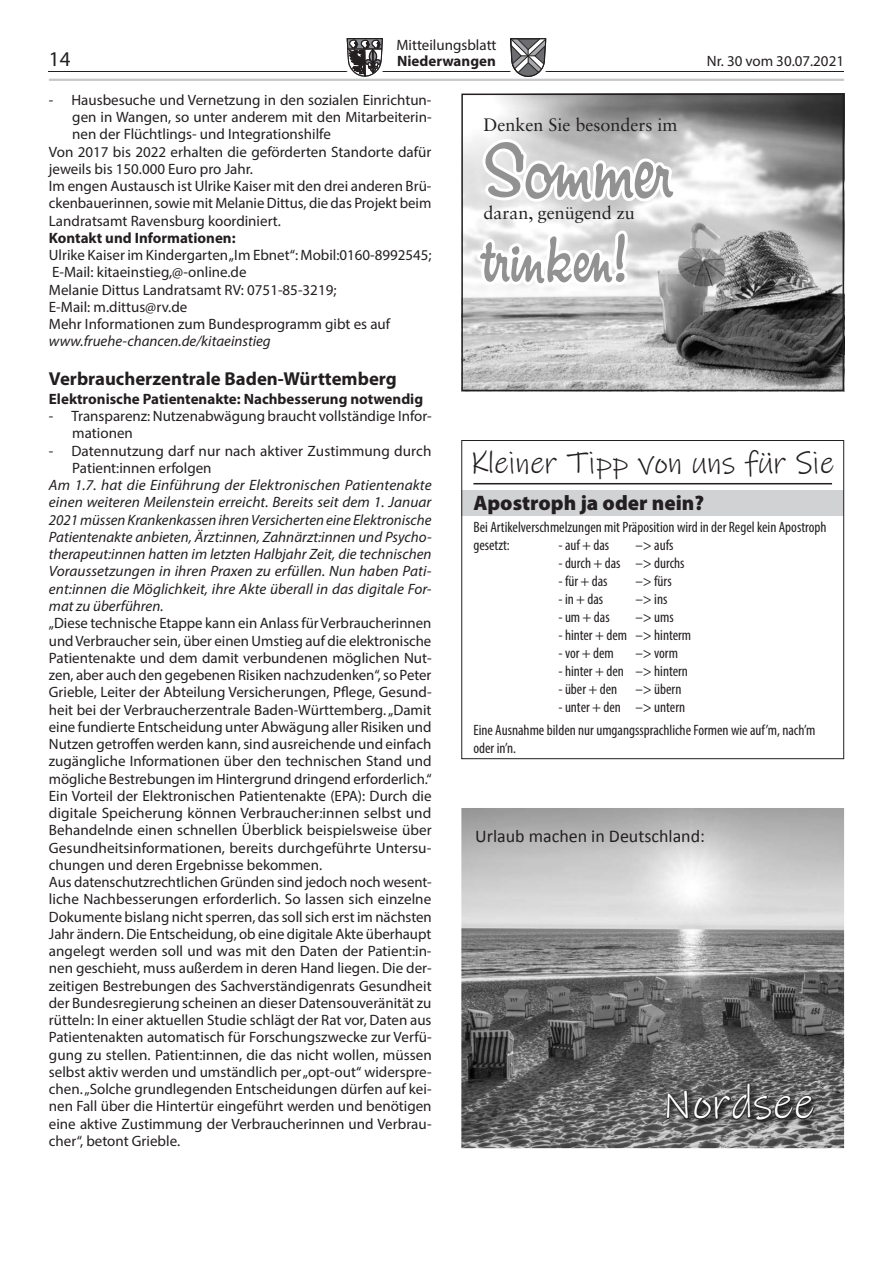
<style>
.page{position:relative;width:893px;height:1263px;background:#fff}
.page>*{position:absolute;margin:0;border:0;box-sizing:border-box;transform-origin:0 0}
.t1{font:79.5px "Montauk Pro";color:#929292}
.t2{font:67.5px "Montauk Pro";color:#929292}
.t3{font:45.3px "Ink Free";color:#fff}
.t4{font:31.5px "Ink Free";color:#231f20}
.t5{font:900 21px "Myriad Pro";color:#231f20}
.t6{font:21px "Myriad Pro";color:#231f20}
.t7{font:700 18.75px "Myriad Pro";color:#231f20}
.t8{font:18px "Sabon LT Std";color:#231f20}
.t9{font:18px "Calibri";color:#231f20}
.t10{font:15px/17.2px "Myriad Pro";color:#231f20}
.t11{font:italic 15px/17.2px "Myriad Pro";color:#231f20;text-align:justify}
.t12{font:condensed 15px/18px "Myriad Pro";color:#231f20}
.t13{font:700 15px "Myriad Pro";color:#231f20}
</style>
<div class="page">
<hr style="left:49px;top:71px;width:795px;height:1px;background:#231f20">
<svg style="left:347px;top:38px;width:36px;height:39px"></svg>
<svg style="left:510px;top:38px;width:36px;height:39px"></svg>
<hr style="left:49px;top:79px;width:795px;height:2px;background:#c7c8ca">
<img style="left:464px;top:97px;width:377px;height:291px">
<div style="left:461px;top:94px;width:383px;height:297px;border:2px solid #231f20"></div>
<svg style="left:474px;top:94px;width:205px;height:297px"></svg>
<div style="left:461px;top:490px;width:383px;height:26px;background:#d1d2d4"></div>
<div style="left:461px;top:440px;width:383px;height:319px;border:1px solid #231f20"></div>
<hr style="left:473px;top:483px;width:359px;height:1px;background:#231f20">
<img style="left:461px;top:808px;width:383px;height:340px">
<img style="left:664px;top:1082px;width:158px;height:46px">
<svg style="left:666px;top:1069px;width:149px;height:79px;background:#656565"></svg>
<p class="t10" style="left:396px;top:36px;width:102px">Mitteilungsblatt</p>
<h3 class="t6" style="left:49px;top:46px;width:23px">14</h3>
<p class="t13" style="left:397px;top:51px;width:100px">Niederwangen</p>
<p class="t10" style="left:707px;top:52px;width:139px">Nr. 30 vom 30.07.2021</p>
<p class="t10" style="left:49px;top:91px;width:384px">- Hausbesuche und Vernetzung in den sozialen Einrichtun-</p>
<p class="t10" style="left:72px;top:108px;width:361px">gen in Wangen, so unter anderem mit den Mitarbeiterin-</p>
<p class="t10" style="left:72px;top:125px;width:260px">nen der Flüchtlings- und Integrationshilfe</p>
<p class="t10" style="left:49px;top:143px;width:384px">Von 2017 bis 2022 erhalten die geförderten Standorte dafür</p>
<p class="t10" style="left:49px;top:160px;width:206px">jeweils bis 150.000 Euro pro Jahr.</p>
<p class="t10" style="left:49px;top:177px;width:384px">Im engen Austausch ist Ulrike Kaiser mit den drei anderen Brü-</p>
<p class="t10" style="left:49px;top:194px;width:384px">ckenbauerinnen, sowie mit Melanie Dittus, die das Projekt beim</p>
<p class="t10" style="left:49px;top:212px;width:234px">Landratsamt Ravensburg koordiniert.</p>
<p class="t13" style="left:49px;top:228px;width:188px">Kontakt und Informationen:</p>
<p class="t10" style="left:49px;top:246px;width:384px">Ulrike Kaiser im Kindergarten „Im Ebnet“: Mobil:0160-8992545; E-Mail: kitaeinstieg,@-online.de<br>Melanie Dittus Landratsamt RV: 0751-85-3219;<br>E-Mail: m.dittus@rv.de<br>Mehr Informationen zum Bundesprogramm gibt es auf</p>
<p class="t11" style="left:49px;top:332px;width:223px">www.fruehe-chancen.de/kitaeinstieg</p>
<p class="t7" style="left:49px;top:366px;width:349px">Verbraucherzentrale Baden-Württemberg</p>
<p class="t13" style="left:49px;top:389px;width:376px">Elektronische Patientenakte: Nachbesserung notwendig</p>
<p class="t10" style="left:72px;top:407px;width:361px;text-indent:-23px">- Transparenz: Nutzenabwägung braucht vollständige Infor&shy;mationen</p>
<p class="t10" style="left:72px;top:442px;width:361px;text-indent:-23px">- Datennutzung darf nur nach aktiver Zustimmung durch<br>Patient:innen erfolgen</p>
<p class="t11" style="left:49px;top:476px;width:384px">Am 1.7. hat die Einführung der Elektronischen Patientenakte einen weiteren Meilenstein erreicht. Bereits seit dem 1. Januar 2021 müssen Krankenkassen ihren Versicherten eine Elektronische Patientenakte anbieten, Ärzt:innen, Zahnärzt:innen und Psycho&shy;therapeut:innen hatten im letzten Halbjahr Zeit, die technischen Voraussetzungen in ihren Praxen zu erfüllen. Nun haben Pati&shy;ent:innen die Möglichkeit, ihre Akte überall in das digitale For&shy;mat zu überführen.</p>
<p class="t10" style="left:49px;top:614px;width:384px">„Diese technische Etappe kann ein Anlass für Verbraucherinnen und Verbraucher sein, über einen Umstieg auf die elektronische Patientenakte und dem damit verbundenen möglichen Nut&shy;zen, aber auch den gegebenen Risiken nachzudenken“, so Peter Grieble, Leiter der Abteilung Versicherungen, Pflege, Gesund&shy;heit bei der Verbraucherzentrale Baden-Württemberg. „Damit eine fundierte Entscheidung unter Abwägung aller Risiken und Nutzen getroffen werden kann, sind ausreichende und einfach zugängliche Informationen über den technischen Stand und mögliche Bestrebungen im Hintergrund dringend erforderlich.“ Ein Vorteil der Elektronischen Patientenakte (EPA): Durch die digitale Speicherung können Verbraucher:innen selbst und Behandelnde einen schnellen Überblick beispielsweise über Gesundheitsinformationen, bereits durchgeführte Untersu&shy;chungen und deren Ergebnisse bekommen.<br>Aus datenschutzrechtlichen Gründen sind jedoch noch wesent&shy;liche Nachbesserungen erforderlich. So lassen sich einzelne Dokumente bislang nicht sperren, das soll sich erst im nächsten Jahr ändern. Die Entscheidung, ob eine digitale Akte überhaupt angelegt werden soll und was mit den Daten der Patient:in&shy;nen geschieht, muss außerdem in deren Hand liegen. Die der&shy;zeitigen Bestrebungen des Sachverständigenrats Gesundheit der Bundesregierung scheinen an dieser Datensouveränität zu rütteln: In einer aktuellen Studie schlägt der Rat vor, Daten aus Patientenakten automatisch für Forschungszwecke zur Verfü&shy;gung zu stellen. Patient:innen, die das nicht wollen, müssen selbst aktiv werden und umständlich per „opt-out“ widerspre&shy;chen. „Solche grundlegenden Entscheidungen dürfen auf kei&shy;nen Fall über die Hintertür eingeführt werden und benötigen eine aktive Zustimmung der Verbraucherinnen und Verbrau&shy;cher“, betont Grieble.</p>
<p class="t8" style="left:483px;top:114px;width:196px">Denken Sie besonders im</p>
<h1 class="t1" style="left:483px;top:123px;width:192px">Sommer</h1>
<p class="t8" style="left:483px;top:202px;width:153px">daran, genügend zu</p>
<h2 class="t2" style="left:483px;top:219px;width:145px">trinken!</h2>
<h3 class="t4" style="left:470px;top:445px;width:366px">Kleiner Tipp von uns für Sie</h3>
<h3 class="t5" style="left:473px;top:489px;width:232px">Apostroph ja oder nein?</h3>
<p class="t12" style="left:473px;top:518px;width:355px">Bei Artikelverschmelzungen mit Präposition wird in der Regel kein Apostroph gesetzt:</p>
<p class="t12" style="left:558px;top:536px;width:52px">- auf + das</p>
<p class="t12" style="left:635px;top:536px;width:39px">–&gt; aufs</p>
<p class="t12" style="left:558px;top:554px;width:128px">- durch + das –&gt; durchs</p>
<p class="t12" style="left:558px;top:572px;width:51px">- für + das</p>
<p class="t12" style="left:635px;top:572px;width:38px">–&gt; fürs</p>
<p class="t12" style="left:558px;top:590px;width:46px">- in + das</p>
<p class="t12" style="left:635px;top:590px;width:33px">–&gt; ins</p>
<p class="t12" style="left:558px;top:608px;width:53px">- um + das</p>
<p class="t12" style="left:635px;top:608px;width:40px">–&gt; ums</p>
<p class="t12" style="left:558px;top:626px;width:134px">- hinter + dem –&gt; hinterm</p>
<p class="t12" style="left:558px;top:644px;width:57px">- vor + dem</p>
<p class="t12" style="left:635px;top:644px;width:44px">–&gt; vorm</p>
<p class="t12" style="left:558px;top:662px;width:131px">- hinter + den –&gt; hintern</p>
<p class="t12" style="left:558px;top:680px;width:124px">- über + den –&gt; übern</p>
<p class="t12" style="left:473px;top:696px;width:343px;line-height:22.2px;text-indent:85px">- unter + den –&gt; untern<br>Eine Ausnahme bilden nur umgangssprachliche Formen wie auf’m, nach’m</p>
<p class="t12" style="left:473px;top:738px;width:44px">oder in’n.</p>
<p class="t9" style="left:475px;top:825px;width:231px">Urlaub machen in Deutschland:</p>
<h3 class="t3" style="left:661px;top:1077px;width:155px">Nordsee</h3>
</div>
